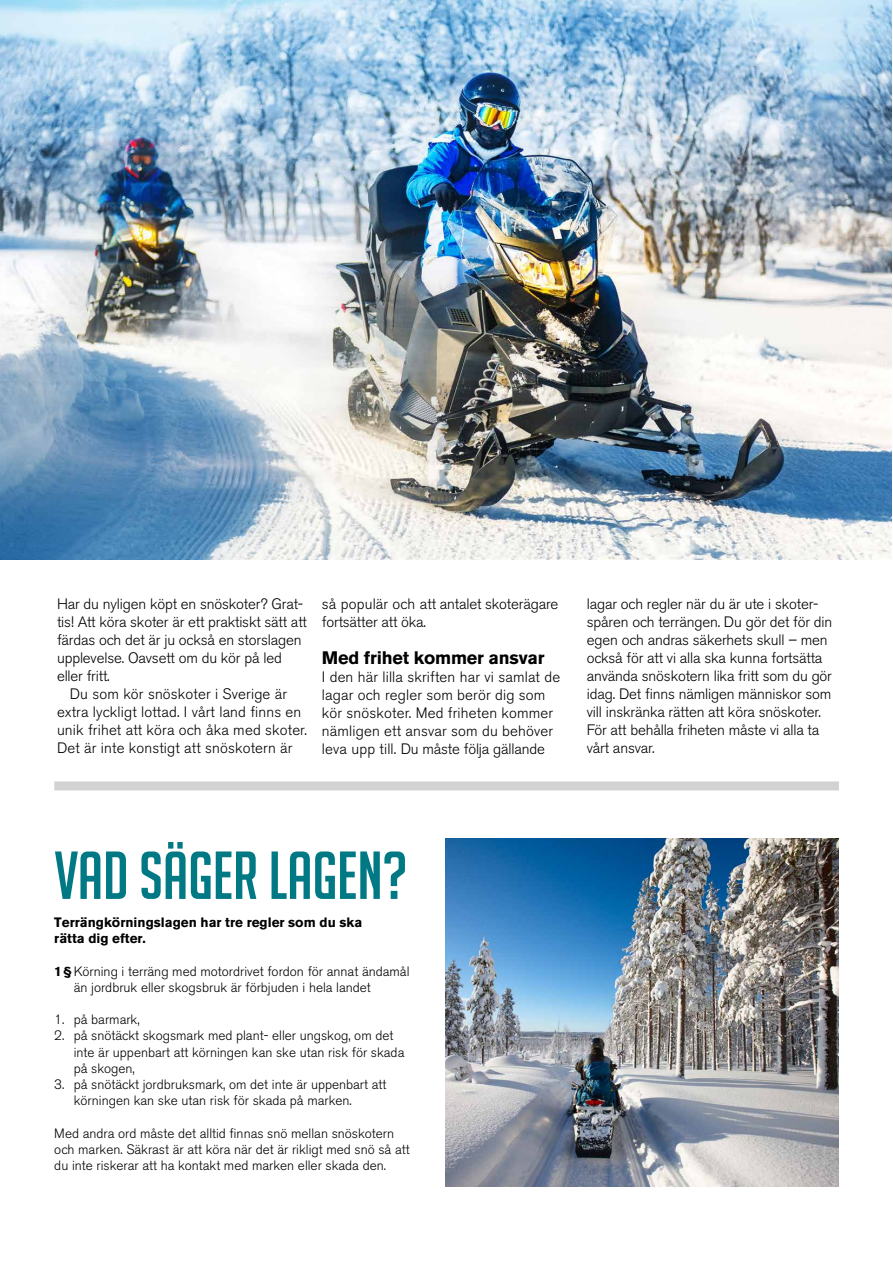
<style>
.page{position:relative;width:893px;height:1263px;background:#fff}
.page>*{position:absolute;margin:0;border:0;box-sizing:border-box;transform-origin:0 0}
.t1{font:66px "Big Noodle Titling";color:#007985}
.t2{font:700 18px "Akzidenz Grotesk BE";letter-spacing:-.01em;color:#000}
.t3{font:300 15px/18px "Akzidenz Grotesk BE";letter-spacing:-.01em;color:#000}
.t4{font:300 15px/18px "Akzidenz Grotesk BE";letter-spacing:.01em;color:#000}
.t5{font:300 13.5px/16.2px "Akzidenz Grotesk BE";color:#000}
.t6{font:700 13.5px/16.2px "Akzidenz Grotesk BE";color:#000}
.s1{font-weight:700}
</style>
<div class="page">
<img style="left:0;top:0;width:891px;height:559px">
<img style="left:446px;top:838px;width:393px;height:349px">
<div style="left:54px;top:781px;width:785px;height:9px;background:#d2d2d2"></div>
<p class="t3" style="left:57px;top:595px;width:251px">Har du nyligen köpt en snöskoter? Grat&shy;tis! Att köra skoter är ett praktiskt sätt att färdas och det är ju också en storslagen upplevelse. Oavsett om du kör på led eller fritt.</p>
<p class="t4" style="left:57px;top:685px;width:252px;text-indent:13px">Du som kör snöskoter i Sverige är extra lyckligt lottad. I vårt land finns en unik frihet att köra och åka med skoter.<br>Det är inte konstigt att snöskotern är</p>
<p class="t3" style="left:322px;top:595px;width:238px">så populär och att antalet skoterägare fortsätter att öka.</p>
<p class="t2" style="left:322px;top:647px;width:224px">Med frihet kommer ansvar</p>
<p class="t4" style="left:322px;top:668px;width:240px">I den här lilla skriften har vi samlat de lagar och regler som berör dig som kör snöskoter. Med friheten kommer nämligen ett ansvar som du behöver leva upp till. Du måste följa gällande</p>
<p class="t3" style="left:587px;top:595px;width:247px">lagar och regler när du är ute i skoter&shy;spåren och terrängen. Du gör det för din egen och andras säkerhets skull – men också för att vi alla ska kunna fortsätta använda snöskotern lika fritt som du gör idag. Det finns nämligen människor som vill inskränka rätten att köra snöskoter.<br>För att behålla friheten måste vi alla ta vårt ansvar.</p>
<h1 class="t1" style="left:54px;top:840px;width:355px">VAD SÄGER LAGEN?</h1>
<p class="t6" style="left:54px;top:914px;width:309px">Terrängkörningslagen har tre regler som du ska rätta dig efter.</p>
<p class="t5" style="left:74px;top:963px;width:337px;text-indent:-19px"><span class="s1">1 §</span> Körning i terräng med motordrivet fordon för annat ändamål än jordbruk eller skogsbruk är förbjuden i hela landet</p>
<p class="t5" style="left:54px;top:1012px;width:87px">1. på barmark,</p>
<p class="t5" style="left:74px;top:1028px;width:332px;text-indent:-19px">2. på snötäckt skogsmark med plant- eller ungskog, om det inte är uppenbart att körningen kan ske utan risk för skada på skogen,</p>
<p class="t5" style="left:74px;top:1076px;width:314px;text-indent:-19px">3. på snötäckt jordbruksmark, om det inte är uppenbart att körningen kan ske utan risk för skada på marken.</p>
<p class="t5" style="left:54px;top:1125px;width:357px">Med andra ord måste det alltid finnas snö mellan snöskotern och marken. Säkrast är att köra när det är rikligt med snö så att du inte riskerar att ha kontakt med marken eller skada den.</p>
</div>
